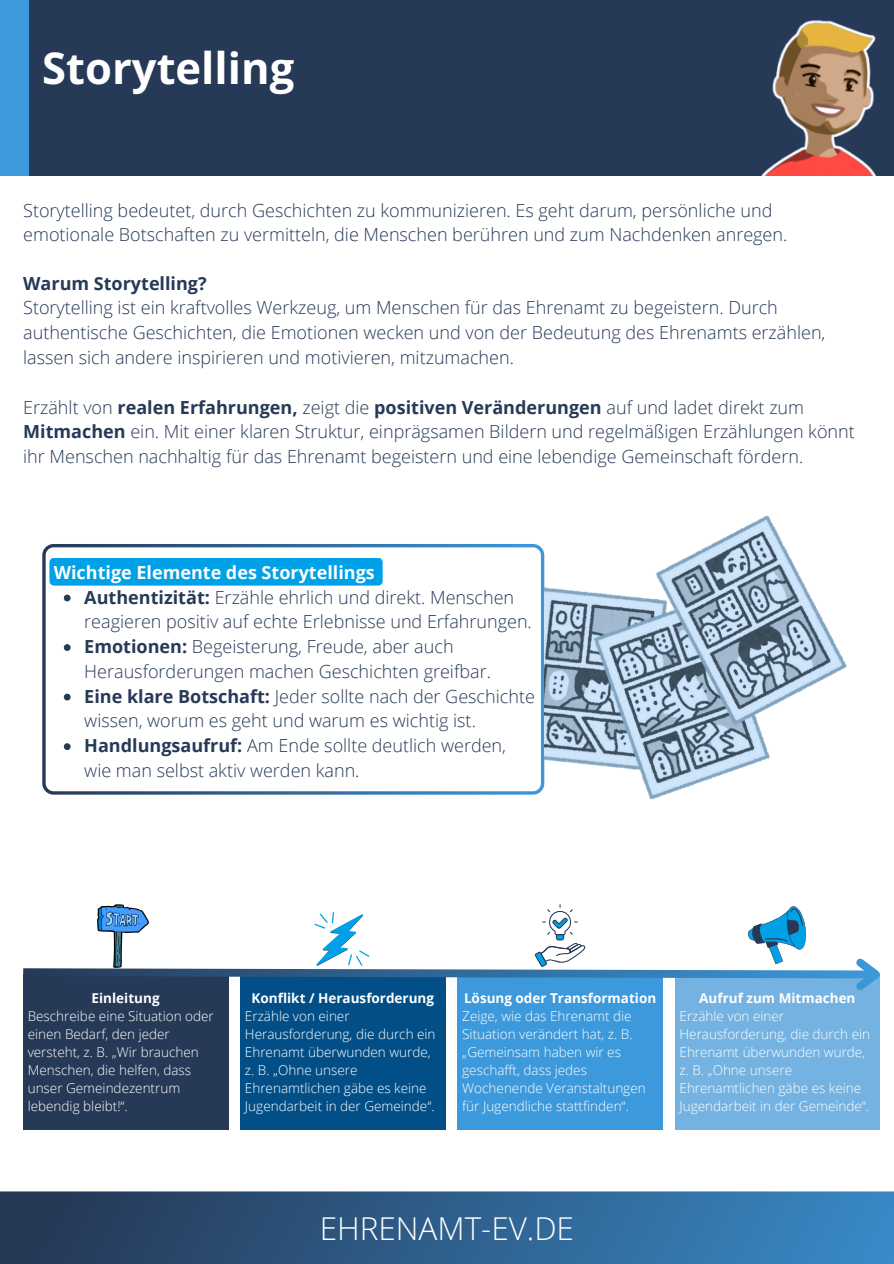
<style>
.page{position:relative;width:894px;height:1264px;background:#fff}
.page>*{position:absolute;margin:0;border:0;box-sizing:border-box;transform-origin:0 0}
.t1{font:700 43.5px "Open Sans";color:#fff}
.t2{font:300 31.5px "Open Sans";color:#fff}
.t3{font:300 18px/24.8px "Open Sans";color:#263957}
.t4{font:700 18px "Open Sans";color:#fff}
.t5{font:300 13.5px/18px "Open Sans";color:#fff}
.t6{font:700 13.5px "Open Sans";color:#fff}
.s1{font-weight:700}
</style>
<div class="page">
<svg style="left:0;top:1191px;width:893px;height:72px;background:#2f5f8c"></svg>
<div style="left:0;top:0;width:893px;height:176px;background:#263957"></div>
<div style="left:0;top:0;width:28px;height:176px;background:#3c99dc"></div>
<img style="left:761px;top:20px;width:115px;height:156px">
<svg style="left:42px;top:544px;width:502px;height:250px"></svg>
<img style="left:544px;top:515px;width:301px;height:284px">
<div style="left:49px;top:558px;width:333px;height:27px;background:#00a1e6;border-radius:5px"></div>
<svg style="left:64px;top:594px;width:7px;height:7px"></svg>
<svg style="left:64px;top:644px;width:7px;height:7px"></svg>
<svg style="left:64px;top:693px;width:7px;height:7px"></svg>
<svg style="left:64px;top:743px;width:7px;height:7px"></svg>
<div style="left:23px;top:974px;width:205px;height:155px;background:#263957"></div>
<div style="left:240px;top:974px;width:205px;height:155px;background:#024f87"></div>
<div style="left:457px;top:974px;width:205px;height:155px;background:#3c99dc"></div>
<div style="left:674px;top:974px;width:205px;height:155px;background:#74b3e1"></div>
<svg style="left:23px;top:904px;width:857px;height:93px"></svg>
<p class="t1" style="left:42px;top:38px;width:253px">Storytelling</p>
<p class="t3" style="left:23px;top:197px;width:765px">Storytelling bedeutet, durch Geschichten zu kommunizieren. Es geht darum, persönliche und emotionale Botschaften zu vermitteln, die Menschen berühren und zum Nachdenken anregen.</p>
<p class="t3" style="left:23px;top:270px;width:803px"><span class="s1">Warum Storytelling?<br></span>Storytelling ist ein kraftvolles Werkzeug, um Menschen für das Ehrenamt zu begeistern. Durch authentische Geschichten, die Emotionen wecken und von der Bedeutung des Ehrenamts erzählen, lassen sich andere inspirieren und motivieren, mitzumachen.</p>
<p class="t3" style="left:23px;top:394px;width:832px">Erzählt von <span class="s1">realen Erfahrungen,</span> zeigt die <span class="s1">positiven Veränderungen</span> auf und ladet direkt zum<br><span class="s1">Mitmachen</span> ein. Mit einer klaren Struktur, einprägsamen Bildern und regelmäßigen Erzählungen könnt ihr Menschen nachhaltig für das Ehrenamt begeistern und eine lebendige Gemeinschaft fördern.</p>
<p class="t4" style="left:54px;top:559px;width:322px">Wichtige Elemente des Storytellings</p>
<h4 class="t3" style="left:84px;top:584px;width:449px"><span class="s1">Authentizität:</span> Erzähle ehrlich und direkt. Menschen reagieren positiv auf echte Erlebnisse und Erfahrungen.</h4>
<h4 class="t3" style="left:84px;top:633px;width:408px"><span class="s1">Emotionen:</span> Begeisterung, Freude, aber auch<br>Herausforderungen machen Geschichten greifbar.</h4>
<h4 class="t3" style="left:84px;top:683px;width:452px"><span class="s1">Eine klare Botschaft:</span> Jeder sollte nach der Geschichte wissen, worum es geht und warum es wichtig ist.</h4>
<h3 class="t3" style="left:84px;top:733px;width:423px"><span class="s1">Handlungsaufruf:</span> Am Ende sollte deutlich werden, wie man selbst aktiv werden kann.</h3>
<p class="t6" style="left:92px;top:988px;width:69px">Einleitung</p>
<p class="t5" style="left:28px;top:1006px;width:187px">Beschreibe eine Situation oder einen Bedarf, den jeder versteht, z. B. „Wir brauchen<br>Menschen, die helfen, dass unser Gemeindezentrum lebendig bleibt!“.</p>
<p class="t6" style="left:251px;top:988px;width:184px">Konflikt / Herausforderung</p>
<p class="t5" style="left:245px;top:1006px;width:192px">Erzähle von einer<br>Herausforderung, die durch ein<br>Ehrenamt überwunden wurde, z. B. „Ohne unsere<br>Ehrenamtlichen gäbe es keine<br>Jugendarbeit in der Gemeinde“.</p>
<p class="t6" style="left:464px;top:988px;width:194px">Lösung oder Transformation</p>
<p class="t5" style="left:462px;top:1006px;width:185px">Zeige, wie das Ehrenamt die<br>Situation verändert hat, z. B. „Gemeinsam haben wir es geschafft, dass jedes<br>Wochenende Veranstaltungen für Jugendliche stattfinden“.</p>
<p class="t6" style="left:699px;top:988px;width:158px">Aufruf zum Mitmachen</p>
<p class="t5" style="left:679px;top:1006px;width:192px">Erzähle von einer<br>Herausforderung, die durch ein<br>Ehrenamt überwunden wurde, z. B. „Ohne unsere<br>Ehrenamtlichen gäbe es keine<br>Jugendarbeit in der Gemeinde“.</p>
<p class="t2" style="left:319px;top:1206px;width:256px">EHRENAMT-EV.DE</p>
</div>
